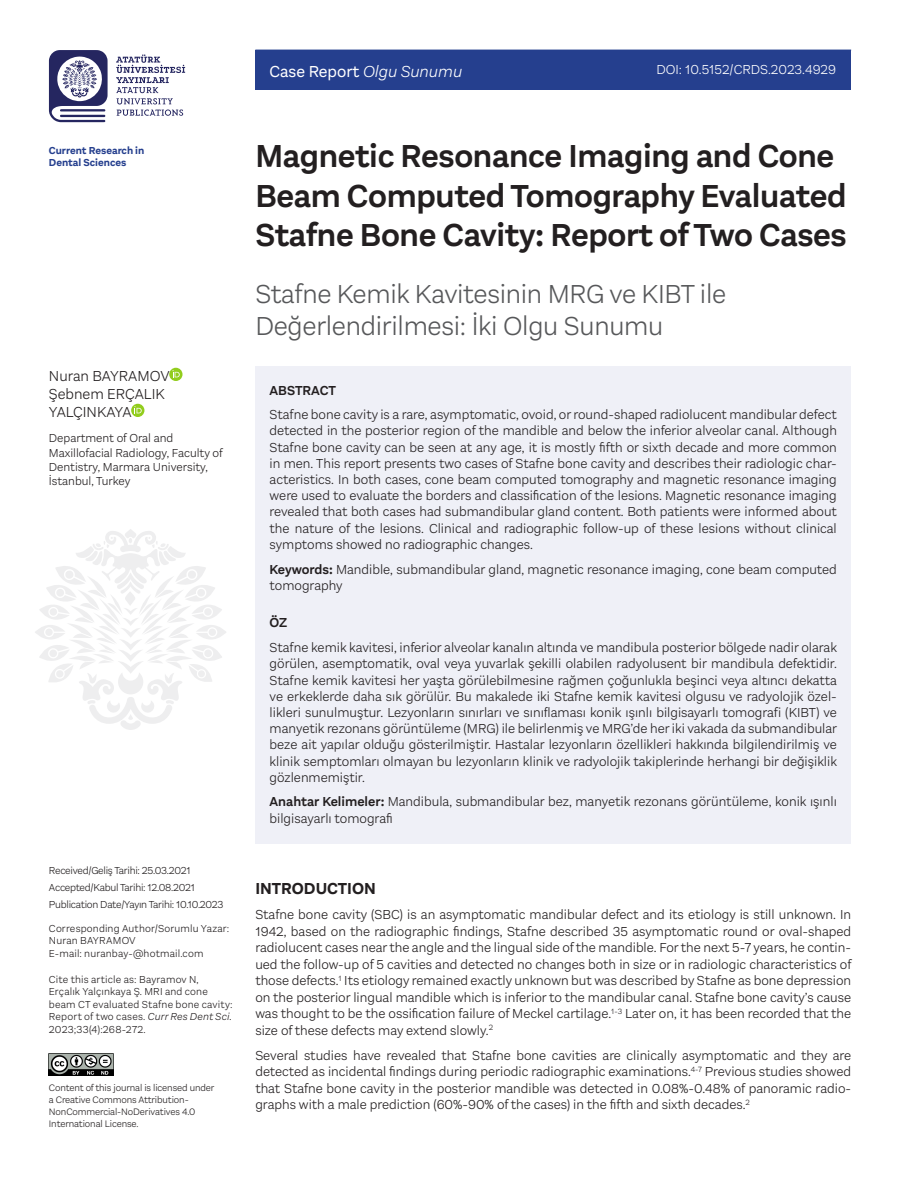
<style>
.page{position:relative;width:915px;height:1191px;background:#fff}
.page>*{position:absolute;margin:0;border:0;box-sizing:border-box;transform-origin:0 0}
.t1{font:600 33px/39.6px "Aestetico";letter-spacing:-.01em;color:#231f20}
.t2{font:300 27px/32.4px "Aestetico";letter-spacing:-.01em;color:#57585a}
.t3{font:16.5px "Aestetico";color:#fff}
.t4{font:700 16.5px "Aestetico";color:#231f20}
.t5{font:300 15px/18px "Aestetico";color:#231f20}
.t6{font:300 13.5px/16.2px "Aestetico";color:#231f20;text-align:justify}
.t7{font:300 13.5px "Aestetico";color:#fff}
.t8{font:600 13.5px "Aestetico";color:#231f20}
.t9{font:300 12px/14.4px "Aestetico";color:#231f20}
.t10{font:300 10.5px/12.6px "Aestetico";letter-spacing:.01em;color:#231f20}
.t11{font:300 10.5px/16.8px "Aestetico";letter-spacing:-.025em;color:#231f20}
.t12{font:700 10.5px/12.6px "Aestetico";color:#253f8e}
.t13{font:300 9.75px/12px "Aestetico";letter-spacing:-.01em;color:#231f20}
.s1{font-weight:300;font-style:italic}
.s2{font-style:italic}
.s3{font-weight:600}
</style>
<div class="page">
<svg style="left:35px;top:529px;width:191px;height:201px"></svg>
<svg style="left:116px;top:54px;width:69px;height:62px"></svg>
<svg style="left:49px;top:50px;width:58px;height:72px"></svg>
<div style="left:255px;top:50px;width:595px;height:39px;background:#253f8e"></div>
<div style="left:255px;top:366px;width:595px;height:48px;background:#eff0f7"></div>
<div style="left:255px;top:392px;width:595px;height:169px;background:#eff0f7"></div>
<div style="left:255px;top:547px;width:595px;height:64px;background:#eff0f7"></div>
<div style="left:255px;top:599px;width:595px;height:48px;background:#eff0f7"></div>
<div style="left:255px;top:625px;width:595px;height:169px;background:#eff0f7"></div>
<div style="left:255px;top:779px;width:595px;height:64px;background:#eff0f7"></div>
<svg style="left:169px;top:368px;width:13px;height:13px"></svg>
<svg style="left:172px;top:370px;width:8px;height:7px"></svg>
<svg style="left:131px;top:404px;width:13px;height:13px"></svg>
<svg style="left:134px;top:406px;width:8px;height:7px"></svg>
<img style="left:49px;top:1053px;width:65px;height:22px">
<p class="t3" style="left:269px;top:62px;width:194px">Case Report <span class="s1">Olgu Sunumu</span></p>
<p class="t7" style="left:656px;top:62px;width:181px">doi : 10.5152/CRDS.2023.4929</p>
<p class="t12" style="left:49px;top:144px;width:97px">Current Research in<br>Dental Sciences</p>
<p class="t5" style="left:49px;top:367px;width:122px">Nuran BAYRAMOV<br>Şebnem ERÇALIK<br>YALÇINKAYA</p>
<p class="t9" style="left:49px;top:431px;width:175px">Department of Oral and<br>Maxillofacial Radiology, Faculty of<br>Dentistry, Marmara University,<br>İstanbul, Turkey</p>
<p class="t11" style="left:49px;top:862px;width:176px">Received/Geliş Tarihi: 25.03.2021<br>Accepted/Kabul Tarihi: 12.08.2021<br>Publication Date/Yayın Tarihi: 10.10.2023</p>
<p class="t10" style="left:49px;top:922px;width:182px">Corresponding Author/Sorumlu Yazar:<br>Nuran BAYRAMOV<br>E-mail: nuranbay-@hotmail.com</p>
<p class="t10" style="left:49px;top:972px;width:185px">Cite this article as: Bayramov N,<br>Erçalık Yalçınkaya Ş. MRI and cone beam CT evaluated Stafne bone cavity:<br>Report of two cases. <span class="s2">Curr Res Dent Sci.<br></span>2023;33(4):268-272.</p>
<p class="t13" style="left:49px;top:1081px;width:167px">Content of this journal is licensed under a Creative Commons Attribution-NonCommercial-NoDerivatives 4.0<br>International License.</p>
<h1 class="t1" style="left:255px;top:137px;width:592px">Magnetic Resonance Imaging and Cone<br>Beam Computed Tomography Evaluated<br>Stafne Bone Cavity: Report of Two Cases</h1>
<h2 class="t2" style="left:255px;top:277px;width:472px">Stafne Kemik Kavitesinin MRG ve KIBT ile<br>Değerlendirilmesi: İki Olgu Sunumu</h2>
<p class="t8" style="left:269px;top:382px;width:68px">ABSTRACT</p>
<p class="t6" style="left:269px;top:406px;width:568px">Stafne bone cavity is a rare, asymptomatic, ovoid, or round-shaped radiolucent mandibular defect detected in the posterior region of the mandible and below the inferior alveolar canal. Although Stafne bone cavity can be seen at any age, it is mostly fifth or sixth decade and more common in men. This report presents two cases of Stafne bone cavity and describes their radiologic char&shy;acteristics. In both cases, cone beam computed tomography and magnetic resonance imaging were used to evaluate the borders and classification of the lesions. Magnetic resonance imaging revealed that both cases had submandibular gland content. Both patients were informed about the nature of the lesions. Clinical and radiographic follow-up of these lesions without clinical symptoms showed no radiographic changes.</p>
<p class="t6" style="left:269px;top:561px;width:568px"><span class="s3">Keywords:</span> Mandible, submandibular gland, magnetic resonance imaging, cone beam computed tomography</p>
<p class="t8" style="left:269px;top:615px;width:19px">ÖZ</p>
<p class="t6" style="left:269px;top:639px;width:569px">Stafne kemik kavitesi, inferior alveolar kanalın altında ve mandibula posterior bölgede nadir olarak görülen, asemptomatik, oval veya yuvarlak şekilli olabilen radyolusent bir mandibula defektidir.<br>Stafne kemik kavitesi her yaşta görülebilmesine rağmen çoğunlukla beşinci veya altıncı dekatta ve erkeklerde daha sık görülür. Bu makalede iki Stafne kemik kavitesi olgusu ve radyolojik özel&shy;likleri sunulmuştur. Lezyonların sınırları ve sınıflaması konik ışınlı bilgisayarlı tomografi (KIBT) ve manyetik rezonans görüntüleme (MRG) ile belirlenmiş ve MRG’de her iki vakada da submandibular beze ait yapılar olduğu gösterilmiştir. Hastalar lezyonların özellikleri hakkında bilgilendirilmiş ve klinik semptomları olmayan bu lezyonların klinik ve radyolojik takiplerinde herhangi bir değişiklik gözlenmemiştir.</p>
<p class="t6" style="left:269px;top:794px;width:568px"><span class="s3">Anahtar Kelimeler:</span> Mandibula, submandibular bez, manyetik rezonans görüntüleme, konik ışınlı bilgisayarlı tomografi</p>
<p class="t4" style="left:255px;top:879px;width:122px">INTRODUCTION</p>
<p class="t6" style="left:255px;top:906px;width:597px">Stafne bone cavity (SBC) is an asymptomatic mandibular defect and its etiology is still unknown. In 1942, based on the radiographic findings, Stafne described 35 asymptomatic round or oval-shaped radiolucent cases near the angle and the lingual side of the mandible. For the next 5-7 years, he contin&shy;ued the follow-up of 5 cavities and detected no changes both in size or in radiologic characteristics of those defects.<sup>1</sup> Its etiology remained exactly unknown but was described by Stafne as bone depression on the posterior lingual mandible which is inferior to the mandibular canal. Stafne bone cavity’s cause was thought to be the ossification failure of Meckel cartilage.<sup>1-3</sup> Later on, it has been recorded that the size of these defects may extend slowly.<sup>2</sup></p>
<p class="t6" style="left:255px;top:1047px;width:597px">Several studies have revealed that Stafne bone cavities are clinically asymptomatic and they are detected as incidental findings during periodic radiographic examinations.<sup>4-7</sup> Previous studies showed that Stafne bone cavity in the posterior mandible was detected in 0.08%-0.48% of panoramic radio&shy;graphs with a male prediction (60%-90% of the cases) in the fifth and sixth decades.<sup>2</sup></p>
</div>
